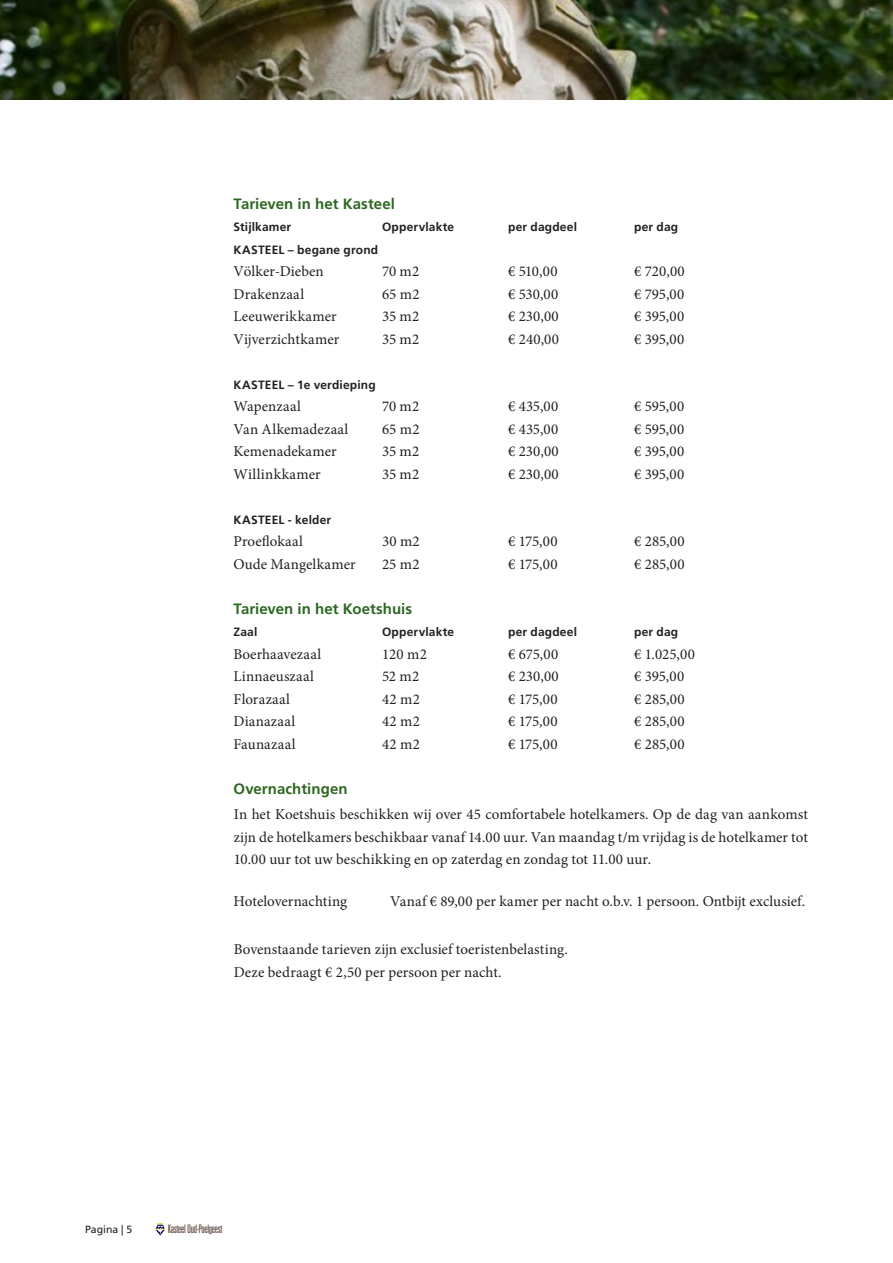
<style>
.page{position:relative;width:893px;height:1263px;background:#fff}
.page>*{position:absolute;margin:0;border:0;box-sizing:border-box;transform-origin:0 0}
.t1{font:15px/22.5px "Minion Pro";letter-spacing:.005em;color:#231f20;text-align:justify}
.t2{font:700 15px "Frutiger LT Std";letter-spacing:.005em;color:#2d6722}
.t3{font:700 12px "Frutiger LT Std";letter-spacing:.015em;color:#231f20}
.t4{font:300 ultra-condensed 11.85px "Univers LT Std";letter-spacing:-.025em;color:#563d34}
.t5{font:10.5px "Frutiger LT Std";color:#231f20}
</style>
<div class="page">
<svg style="left:156px;top:1223px;width:9px;height:12px"></svg>
<img style="left:0;top:0;width:893px;height:99px">
<p class="t2" style="left:234px;top:194px;width:163px">Tarieven in het Kasteel</p>
<p class="t3" style="left:234px;top:220px;width:59px">Stijlkamer</p>
<p class="t3" style="left:382px;top:220px;width:74px">Oppervlakte</p>
<p class="t3" style="left:508px;top:220px;width:70px">per dagdeel</p>
<p class="t3" style="left:634px;top:220px;width:46px">per dag</p>
<p class="t3" style="left:234px;top:242px;width:146px">KASTEEL – begane grond</p>
<p class="t1" style="left:234px;top:260px;width:92px">Völker-Dieben</p>
<p class="t1" style="left:382px;top:260px;width:39px">70 m2</p>
<p class="t1" style="left:508px;top:260px;width:51px">€ 510,00</p>
<p class="t1" style="left:634px;top:260px;width:52px">€ 720,00</p>
<p class="t1" style="left:234px;top:283px;width:72px">Drakenzaal</p>
<p class="t1" style="left:382px;top:283px;width:39px">65 m2</p>
<p class="t1" style="left:508px;top:283px;width:52px">€ 530,00</p>
<p class="t1" style="left:634px;top:283px;width:52px">€ 795,00</p>
<p class="t1" style="left:234px;top:305px;width:105px">Leeuwerikkamer</p>
<p class="t1" style="left:382px;top:305px;width:39px">35 m2</p>
<p class="t1" style="left:508px;top:305px;width:52px">€ 230,00</p>
<p class="t1" style="left:634px;top:305px;width:52px">€ 395,00</p>
<p class="t1" style="left:234px;top:328px;width:107px">Vijverzichtkamer</p>
<p class="t1" style="left:382px;top:328px;width:39px">35 m2</p>
<p class="t1" style="left:508px;top:328px;width:53px">€ 240,00</p>
<p class="t1" style="left:634px;top:328px;width:52px">€ 395,00</p>
<p class="t3" style="left:234px;top:377px;width:144px">KASTEEL – 1e verdieping</p>
<p class="t1" style="left:234px;top:395px;width:69px">Wapenzaal</p>
<p class="t1" style="left:382px;top:395px;width:39px">70 m2</p>
<p class="t1" style="left:508px;top:395px;width:52px">€ 435,00</p>
<p class="t1" style="left:634px;top:395px;width:52px">€ 595,00</p>
<p class="t1" style="left:234px;top:418px;width:116px">Van Alkemadezaal</p>
<p class="t1" style="left:382px;top:418px;width:39px">65 m2</p>
<p class="t1" style="left:508px;top:418px;width:52px">€ 435,00</p>
<p class="t1" style="left:634px;top:418px;width:52px">€ 595,00</p>
<p class="t1" style="left:234px;top:440px;width:105px">Kemenadekamer</p>
<p class="t1" style="left:382px;top:440px;width:39px">35 m2</p>
<p class="t1" style="left:508px;top:440px;width:52px">€ 230,00</p>
<p class="t1" style="left:634px;top:440px;width:52px">€ 395,00</p>
<p class="t1" style="left:234px;top:463px;width:89px">Willinkkamer</p>
<p class="t1" style="left:382px;top:463px;width:39px">35 m2</p>
<p class="t1" style="left:508px;top:463px;width:52px">€ 230,00</p>
<p class="t1" style="left:634px;top:463px;width:52px">€ 395,00</p>
<p class="t3" style="left:234px;top:512px;width:99px">KASTEEL - kelder</p>
<p class="t1" style="left:234px;top:530px;width:71px">Proeflokaal</p>
<p class="t1" style="left:382px;top:530px;width:39px">30 m2</p>
<p class="t1" style="left:508px;top:530px;width:51px">€ 175,00</p>
<p class="t1" style="left:634px;top:530px;width:52px">€ 285,00</p>
<p class="t1" style="left:234px;top:553px;width:124px">Oude Mangelkamer</p>
<p class="t1" style="left:382px;top:553px;width:39px">25 m2</p>
<p class="t1" style="left:508px;top:553px;width:51px">€ 175,00</p>
<p class="t1" style="left:634px;top:553px;width:52px">€ 285,00</p>
<p class="t2" style="left:234px;top:599px;width:180px">Tarieven in het Koetshuis</p>
<p class="t3" style="left:234px;top:625px;width:25px">Zaal</p>
<p class="t3" style="left:382px;top:625px;width:74px">Oppervlakte</p>
<p class="t3" style="left:508px;top:625px;width:70px">per dagdeel</p>
<p class="t3" style="left:634px;top:625px;width:46px">per dag</p>
<p class="t1" style="left:234px;top:643px;width:89px">Boerhaavezaal</p>
<p class="t1" style="left:382px;top:643px;width:46px">120 m2</p>
<p class="t1" style="left:508px;top:643px;width:52px">€ 675,00</p>
<p class="t1" style="left:634px;top:643px;width:62px">€ 1.025,00</p>
<p class="t1" style="left:234px;top:665px;width:82px">Linnaeuszaal</p>
<p class="t1" style="left:382px;top:665px;width:39px">52 m2</p>
<p class="t1" style="left:508px;top:665px;width:52px">€ 230,00</p>
<p class="t1" style="left:634px;top:665px;width:52px">€ 395,00</p>
<p class="t1" style="left:234px;top:688px;width:58px">Florazaal</p>
<p class="t1" style="left:382px;top:688px;width:39px">42 m2</p>
<p class="t1" style="left:508px;top:688px;width:51px">€ 175,00</p>
<p class="t1" style="left:634px;top:688px;width:52px">€ 285,00</p>
<p class="t1" style="left:234px;top:710px;width:63px">Dianazaal</p>
<p class="t1" style="left:382px;top:710px;width:39px">42 m2</p>
<p class="t1" style="left:508px;top:710px;width:51px">€ 175,00</p>
<p class="t1" style="left:634px;top:710px;width:52px">€ 285,00</p>
<p class="t1" style="left:234px;top:733px;width:64px">Faunazaal</p>
<p class="t1" style="left:382px;top:733px;width:39px">42 m2</p>
<p class="t1" style="left:508px;top:733px;width:51px">€ 175,00</p>
<p class="t1" style="left:634px;top:733px;width:52px">€ 285,00</p>
<p class="t2" style="left:234px;top:779px;width:116px">Overnachtingen</p>
<p class="t1" style="left:234px;top:803px;width:576px">In het Koetshuis beschikken wij over 45 comfortabele hotelkamers. Op de dag van aankomst zijn de hotelkamers beschikbaar vanaf 14.00 uur. Van maandag t/m vrijdag is de hotelkamer tot 10.00 uur tot uw beschikking en op zaterdag en zondag tot 11.00 uur.</p>
<p class="t1" style="left:234px;top:890px;width:115px">Hotelovernachting</p>
<p class="t1" style="left:390px;top:890px;width:416px">Vanaf € 89,00 per kamer per nacht o.b.v. 1 persoon. Ontbijt exclusief.</p>
<p class="t1" style="left:234px;top:938px;width:335px">Bovenstaande tarieven zijn exclusief toeristenbelasting.<br>Deze bedraagt € 2,50 per persoon per nacht.</p>
<p class="t4" style="left:81px;top:1223px;width:56px">Kasteel-Oud Poelgeest</p>
<p class="t5" style="left:85px;top:1223px;width:49px">Pagina | 5</p>
<p class="t4" style="left:168px;top:1223px;width:56px">Kasteel Oud-Poelgeest</p>
</div>
